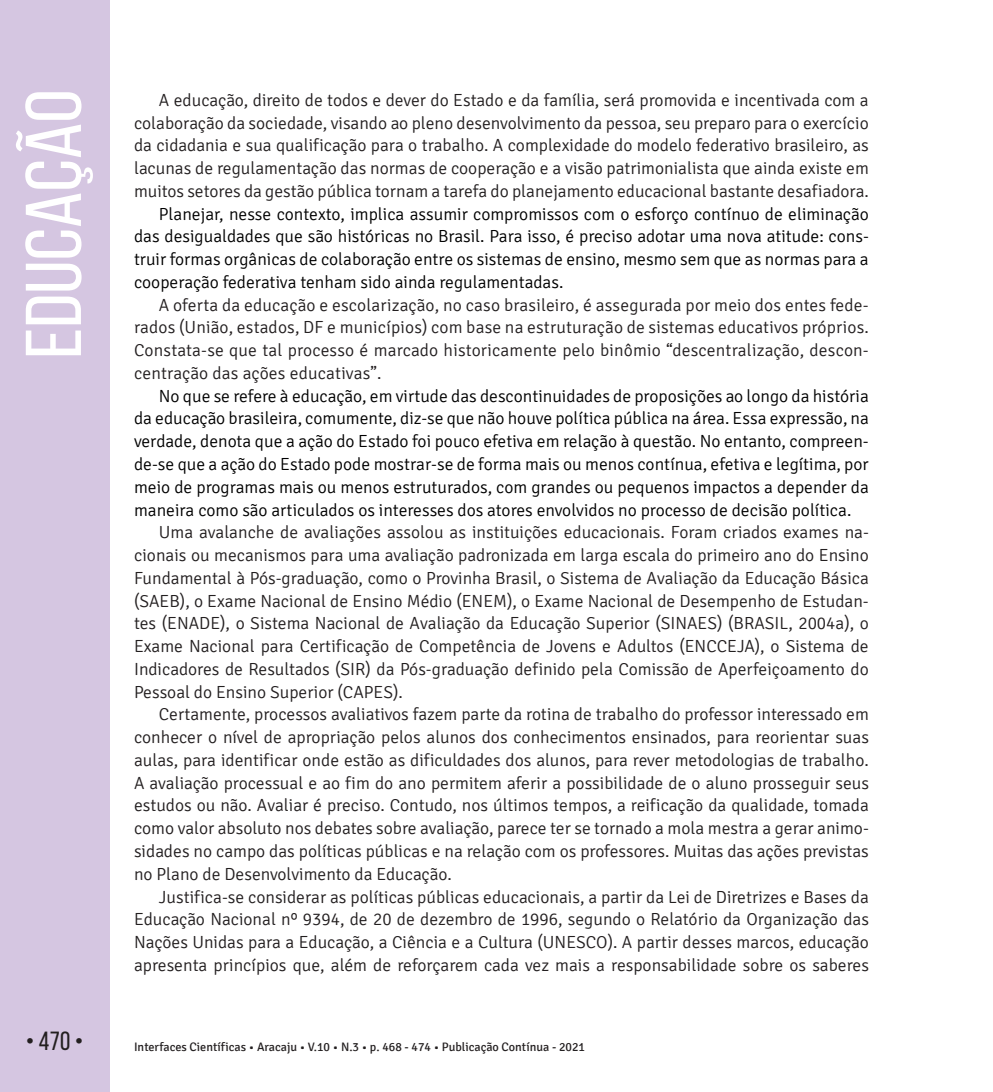
<style>
.page{position:relative;width:993px;height:1092px;background:#fff}
.page>*{position:absolute;margin:0;border:0;box-sizing:border-box;transform-origin:0 0}
.t1{font:78.75px "Bebas Neue";color:#fff;scale:1.09 1}
.t2{font:26.25px "Bebas Neue";color:#231f20}
.t3{font:300 17.5px/22.8px "Signika";color:#231f20;text-align:justify}
.t4{font:300 17.5px/22.8px "Signika";color:#000001;text-align:justify}
.t5{font:12.25px "Signika";color:#231f20}
</style>
<div class="page">
<div style="left:0;top:0;width:109px;height:1091px;background:#d5c6e1"></div>
<h1 class="t1" style="left:11px;top:358px;width:248px;rotate:-90deg">EDUCAÇÃO</h1>
<p class="t3" style="left:134px;top:89px;width:736px;text-indent:25px">A educação, direito de todos e dever do Estado e da família, será promovida e incentivada com a colaboração da sociedade, visando ao pleno desenvolvimento da pessoa, seu preparo para o exercício da cidadania e sua qualificação para o trabalho. A complexidade do modelo federativo brasileiro, as lacunas de regulamentação das normas de cooperação e a visão patrimonialista que ainda existe em muitos setores da gestão pública tornam a tarefa do planejamento educacional bastante desafiadora.</p>
<p class="t4" style="left:134px;top:203px;width:736px;text-indent:25px">Planejar, nesse contexto, implica assumir compromissos com o esforço contínuo de eliminação das desigualdades que são históricas no Brasil. Para isso, é preciso adotar uma nova atitude: cons&shy;truir formas orgânicas de colaboração entre os sistemas de ensino, mesmo sem que as normas para a cooperação federativa tenham sido ainda regulamentadas.</p>
<p class="t3" style="left:134px;top:294px;width:736px;text-indent:25px">A oferta da educação e escolarização, no caso brasileiro, é assegurada por meio dos entes fede&shy;rados (União, estados, DF e municípios) com base na estruturação de sistemas educativos próprios.<br>Constata-se que tal processo é marcado historicamente pelo binômio “descentralização, descon&shy;centração das ações educativas”.</p>
<p class="t4" style="left:134px;top:385px;width:736px;text-indent:25px">No que se refere à educação, em virtude das descontinuidades de proposições ao longo da história da educação brasileira, comumente, diz-se que não houve política pública na área. Essa expressão, na verdade, denota que a ação do Estado foi pouco efetiva em relação à questão. No entanto, compreen&shy;de-se que a ação do Estado pode mostrar-se de forma mais ou menos contínua, efetiva e legítima, por meio de programas mais ou menos estruturados, com grandes ou pequenos impactos a depender da maneira como são articulados os interesses dos atores envolvidos no processo de decisão política.</p>
<p class="t3" style="left:134px;top:521px;width:736px;text-indent:25px">Uma avalanche de avaliações assolou as instituições educacionais. Foram criados exames na&shy;cionais ou mecanismos para uma avaliação padronizada em larga escala do primeiro ano do Ensino Fundamental à Pós-graduação, como o Provinha Brasil, o Sistema de Avaliação da Educação Básica (SAEB), o Exame Nacional de Ensino Médio (ENEM), o Exame Nacional de Desempenho de Estudan&shy;tes (ENADE), o Sistema Nacional de Avaliação da Educação Superior (SINAES) (BRASIL, 2004a), o Exame Nacional para Certificação de Competência de Jovens e Adultos (ENCCEJA), o Sistema de Indicadores de Resultados (SIR) da Pós-graduação definido pela Comissão de Aperfeiçoamento do Pessoal do Ensino Superior (CAPES).</p>
<p class="t3" style="left:134px;top:703px;width:736px;text-indent:25px">Certamente, processos avaliativos fazem parte da rotina de trabalho do professor interessado em conhecer o nível de apropriação pelos alunos dos conhecimentos ensinados, para reorientar suas aulas, para identificar onde estão as dificuldades dos alunos, para rever metodologias de trabalho.<br>A avaliação processual e ao fim do ano permitem aferir a possibilidade de o aluno prosseguir seus estudos ou não. Avaliar é preciso. Contudo, nos últimos tempos, a reificação da qualidade, tomada como valor absoluto nos debates sobre avaliação, parece ter se tornado a mola mestra a gerar animo&shy;sidades no campo das políticas públicas e na relação com os professores. Muitas das ações previstas no Plano de Desenvolvimento da Educação.</p>
<p class="t3" style="left:134px;top:885px;width:736px;text-indent:25px">Justifica-se considerar as políticas públicas educacionais, a partir da Lei de Diretrizes e Bases da Educação Nacional nº 9394, de 20 de dezembro de 1996, segundo o Relatório da Organização das Nações Unidas para a Educação, a Ciência e a Cultura (UNESCO). A partir desses marcos, educação apresenta princípios que, além de reforçarem cada vez mais a responsabilidade sobre os saberes</p>
<h2 class="t2" style="left:26px;top:1026px;width:59px">• 470 •</h2>
<p class="t5" style="left:134px;top:1040px;width:452px">Interfaces Científicas • Aracaju • V.10 • N.3 • p. 468 - 474 • Publicação Contínua - 2021</p>
</div>
